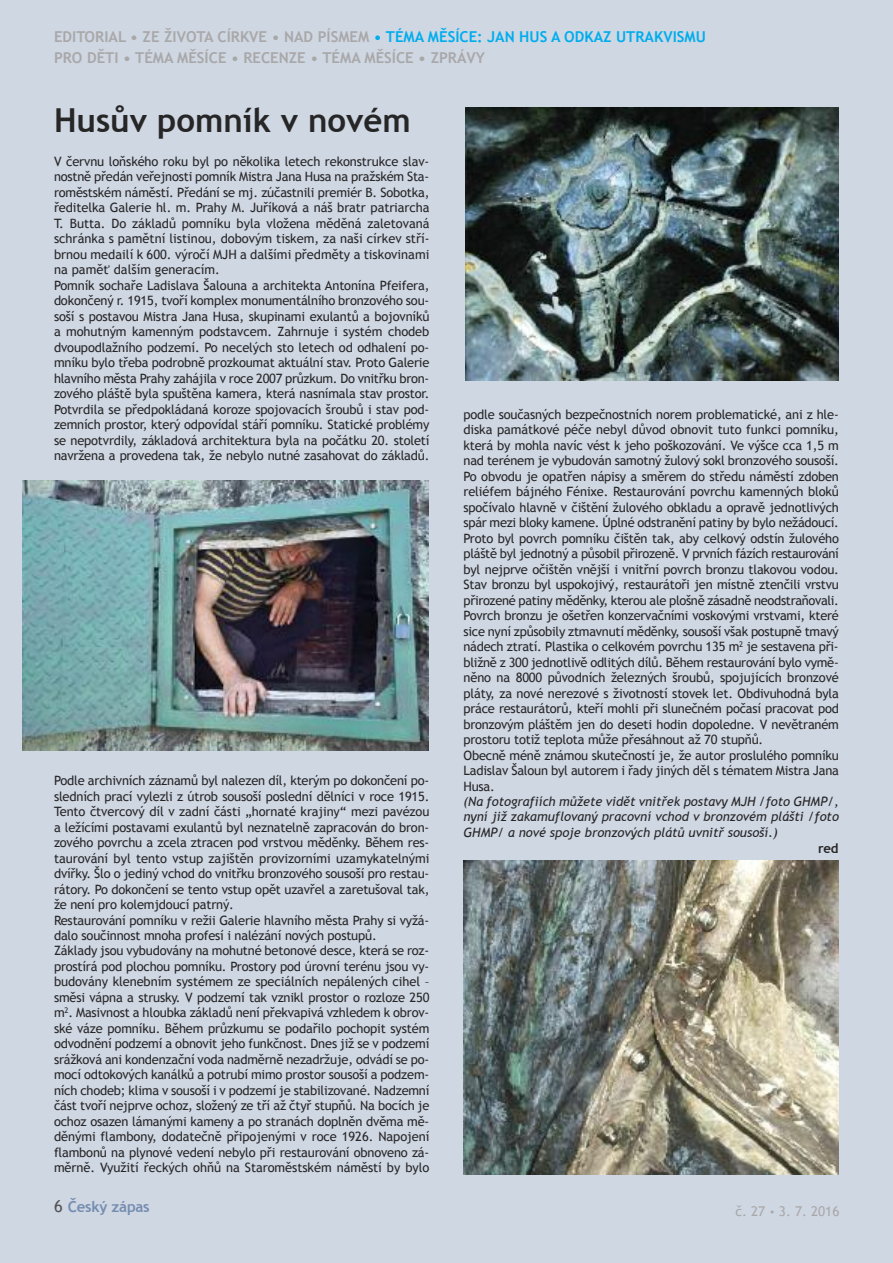
<style>
.page{position:relative;width:893px;height:1263px;background:#cfd7e3}
.page>*{position:absolute;margin:0;border:0;box-sizing:border-box;transform-origin:0 0}
.t1{font:700 33px "Trebuchet MS";color:#272627}
.t2{font:700 15px/21px "Trebuchet MS";color:#a9a8a9}
.t3{font:700 15px "Trebuchet MS";letter-spacing:-.015em;color:#758db0}
.t4{font:13.5px "Trebuchet MS";color:#a9a8a9}
.t5{font:700 13.2px "Trebuchet MS";color:#272627}
.t6{font:12.9px/15.5px "Trebuchet MS";letter-spacing:-.015em;color:#272627}
.t7{font:italic 12.9px/15.5px "Trebuchet MS";color:#272627;text-align:justify}
.s1{color:#00aded}
.s2{font-weight:400;font-size:16.5px;color:#525152}
.s3{font-size:10.5px}
</style>
<div class="page">
<img style="left:466px;top:107px;width:373px;height:274px">
<img style="left:463px;top:860px;width:376px;height:315px">
<img style="left:23px;top:480px;width:406px;height:270px">
<p class="t2" style="left:54px;top:26px;width:653px">EDITORIAL • ZE ŽIVOTA CÍRKVE • NAD PÍSMEM <span class="s1">• TÉMA MĚSÍCE: JAN HUS A ODKAZ UTRAKVISMU<br></span>PRO DĚTI • TÉMA MĚSÍCE • RECENZE • TÉMA MĚSÍCE • ZPRÁVY</p>
<h1 class="t1" style="left:54px;top:101px;width:358px">HUSŮV POMNÍK V NOVÉM</h1>
<p class="t6" style="left:54px;top:154px;width:377px">V červnu loňského roku byl po několika letech rekonstrukce slav&shy;nostně předán veřejnosti pomník Mistra Jana Husa na pražském Sta&shy;roměstském náměstí. Předání se mj. zúčastnili premiér B. Sobotka, ředitelka Galerie hl. m. Prahy M. Juříková a náš bratr patriarcha T. Butta. Do základů pomníku byla vložena měděná zaletovaná schránka s pamětní listinou, dobovým tiskem, za naši církev stří&shy;brnou medailí k 600. výročí MJH a dalšími předměty a tiskovinami na paměť dalším generacím.<br>Pomník sochaře Ladislava Šalouna a architekta Antonína Pfeifera, dokončený r. 1915, tvoří komplex monumentálního bronzového sou&shy;soší s postavou Mistra Jana Husa, skupinami exulantů a bojovníků a mohutným kamenným podstavcem. Zahrnuje i systém chodeb dvoupodlažního podzemí. Po necelých sto letech od odhalení po&shy;mníku bylo třeba podrobně prozkoumat aktuální stav. Proto Galerie hlavního města Prahy zahájila v roce 2007 průzkum. Do vnitřku bron&shy;zového pláště byla spuštěna kamera, která nasnímala stav prostor.<br>Potvrdila se předpokládaná koroze spojovacích šroubů i stav pod&shy;zemních prostor, který odpovídal stáří pomníku. Statické problémy se nepotvrdily, základová architektura byla na počátku 20. století navržena a provedena tak, že nebylo nutné zasahovat do základů.</p>
<p class="t6" style="left:54px;top:773px;width:377px">Podle archivních záznamů byl nalezen díl, kterým po dokončení po&shy;sledních prací vylezli z útrob sousoší poslední dělníci v roce 1915.<br>Tento čtvercový díl v zadní části „hornaté krajiny“ mezi pavézou a ležícími postavami exulantů byl neznatelně zapracován do bron&shy;zového povrchu a zcela ztracen pod vrstvou měděnky. Během res&shy;taurování byl tento vstup zajištěn provizorními uzamykatelnými dvířky. Šlo o jediný vchod do vnitřku bronzového sousoší pro restau&shy;rátory. Po dokončení se tento vstup opět uzavřel a zaretušoval tak, že není pro kolemjdoucí patrný.<br>Restaurování pomníku v režii Galerie hlavního města Prahy si vyžá&shy;dalo součinnost mnoha profesí i nalézání nových postupů.<br>Základy jsou vybudovány na mohutné betonové desce, která se roz&shy;prostírá pod plochou pomníku. Prostory pod úrovní terénu jsou vy&shy;budovány klenebním systémem ze speciálních nepálených cihel – směsi vápna a strusky. V podzemí tak vznikl prostor o rozloze 250 m<sup>2</sup>. Masivnost a hloubka základů není překvapivá vzhledem k obrov&shy;ské váze pomníku. Během průzkumu se podařilo pochopit systém odvodnění podzemí a obnovit jeho funkčnost. Dnes již se v podzemí srážková ani kondenzační voda nadměrně nezadržuje, odvádí se po&shy;mocí odtokových kanálků a potrubí mimo prostor sousoší a podzem&shy;ních chodeb; klima v sousoší i v podzemí je stabilizované. Nadzemní část tvoří nejprve ochoz, složený ze tří až čtyř stupňů. Na bocích je ochoz osazen lámanými kameny a po stranách doplněn dvěma mě&shy;děnými flambony, dodatečně připojenými v roce 1926. Napojení flambonů na plynové vedení nebylo při restaurování obnoveno zá&shy;měrně. Využití řeckých ohňů na Staroměstském náměstí by bylo</p>
<p class="t6" style="left:463px;top:407px;width:377px">podle současných bezpečnostních norem problematické, ani z hle&shy;diska památkové péče nebyl důvod obnovit tuto funkci pomníku, která by mohla navíc vést k jeho poškozování. Ve výšce cca 1,5 m nad terénem je vybudován samotný žulový sokl bronzového sousoší.<br>Po obvodu je opatřen nápisy a směrem do středu náměstí zdoben reliéfem bájného Fénixe. Restaurování povrchu kamenných bloků spočívalo hlavně v čištění žulového obkladu a opravě jednotlivých spár mezi bloky kamene. Úplné odstranění patiny by bylo nežádoucí.<br>Proto byl povrch pomníku čištěn tak, aby celkový odstín žulového pláště byl jednotný a působil přirozeně. V prvních fázích restaurování byl nejprve očištěn vnější i vnitřní povrch bronzu tlakovou vodou.<br>Stav bronzu byl uspokojivý, restaurátoři jen místně ztenčili vrstvu přirozené patiny měděnky, kterou ale plošně zásadně neodstraňovali.<br>Povrch bronzu je ošetřen konzervačními voskovými vrstvami, které sice nyní způsobily ztmavnutí měděnky, sousoší však postupně tmavý nádech ztratí. Plastika o celkovém povrchu 135 m<sup>2</sup> je sestavena při&shy;bližně z 300 jednotlivě odlitých dílů. Během restaurování bylo vymě&shy;něno na 8000 původních železných šroubů, spojujících bronzové pláty, za nové nerezové s životností stovek let. Obdivuhodná byla práce restaurátorů, kteří mohli při slunečném počasí pracovat pod bronzovým pláštěm jen do deseti hodin dopoledne. V nevětraném prostoru totiž teplota může přesáhnout až 70 stupňů.<br>Obecně méně známou skutečností je, že autor proslulého pomníku Ladislav Šaloun byl autorem i řady jiných děl s tématem Mistra Jana Husa.</p>
<p class="t7" style="left:463px;top:794px;width:377px">(Na fotografiích můžete vidět vnitřek postavy MJH /foto GHMP/, nyní již zakamuflovaný pracovní vchod v bronzovém plášti /foto GHMP/ a nové spoje bronzových plátů uvnitř sousoší.)</p>
<p class="t5" style="left:818px;top:840px;width:22px">RED</p>
<p class="t3" style="left:54px;top:1198px;width:97px"><span class="s2">6</span> ČESKÝ ZÁPAS</p>
<p class="t4" style="left:735px;top:1203px;width:106px">č. 27 <span class="s3">•</span> 3. 7. 2016</p>
</div>
